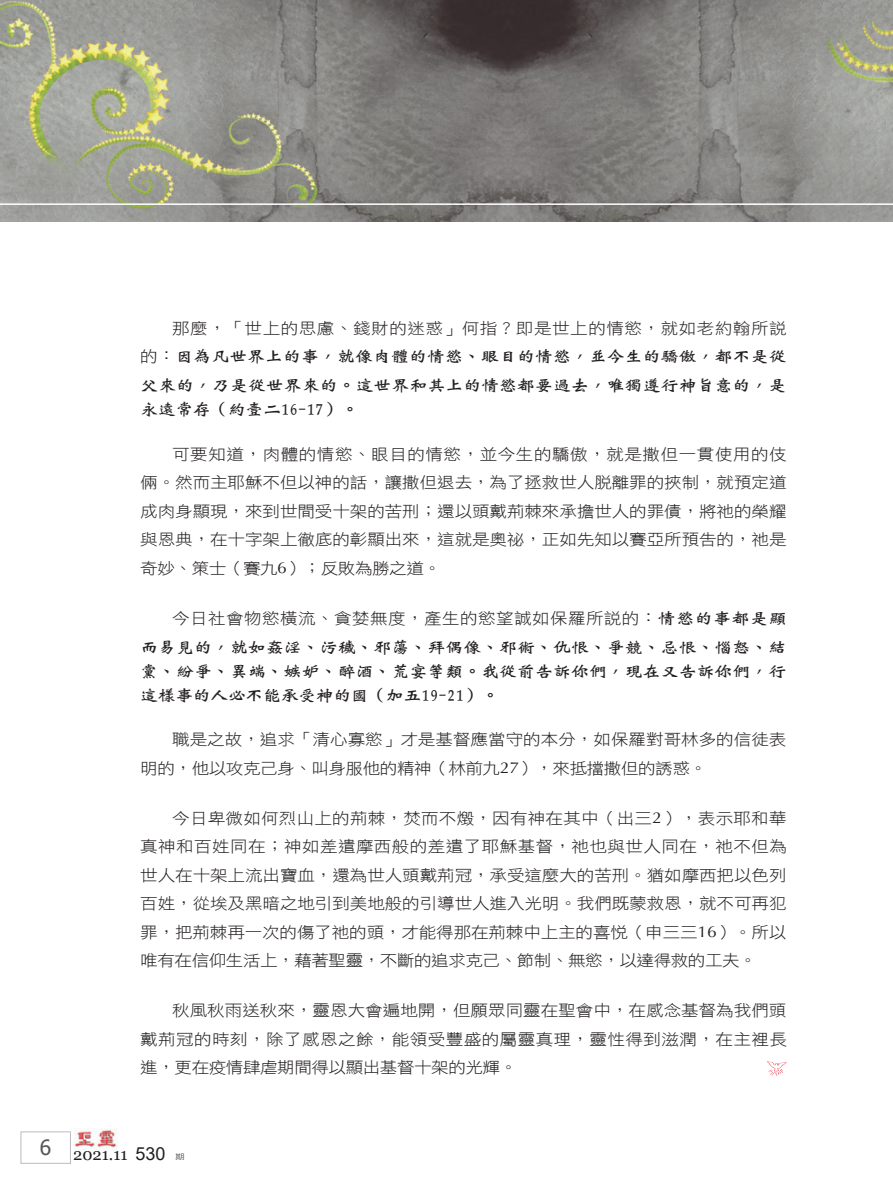
<style>
.page{position:relative;width:893px;height:1191px;background:#fff}
.page>*{position:absolute;margin:0;border:0;box-sizing:border-box;transform-origin:0 0}
.t1{font:16.5px "Georgia";color:#231f20}
.t2{font:16.2px/24px "DF Wei Bei W7 WIN BF";letter-spacing:-.005em;color:#231f20;scale:1.11 1}
.t3{font:16.2px "DF Wei Bei W7 WIN BF";letter-spacing:-.025em;color:#231f20;scale:1.11 1}
.t4{font:15.75px/28.5px "DF Hei W3 WIN BF";letter-spacing:-.005em;color:#231f20;text-align:justify;scale:1.11 1}
.t5{font:15.75px "DF Hei W3 WIN BF";letter-spacing:.03em;color:#231f20;scale:1.11 1}
.t6{font:15.75px "DF Hei W3 WIN BF";letter-spacing:.025em;color:#231f20;scale:1.11 1}
.t7{font:7.5px "DF Hei W5 WIN BF";color:#57585a;scale:1.25 1}
.s1{font-family:"DF Hei W3 WIN BF";font-size:15.75px}
.s2{font-family:"Optima"}
.s3{font-family:"DF Wei Bei W7 WIN BF";font-size:16.2px}
.s4{font-family:"Arial";font-size:18px}
</style>
<div class="page">
<img style="left:74px;top:1128px;width:43px;height:22px">
<div style="left:21px;top:1131px;width:50px;height:32px;border:1px solid #bcbdc0"></div>
<img style="left:0;top:0;width:893px;height:221px">
<svg style="left:767px;top:1061px;width:20px;height:15px"></svg>
<hr style="left:0;top:203px;width:893px;height:2px;background:#fff">
<img style="left:818px;top:0;width:75px;height:98px">
<p class="t5" style="left:172px;top:320px;width:555px">那麼，「世上的思慮、錢財的迷惑」何指？即是世上的情慾，就如老約翰所說</p>
<p class="t2" style="left:140px;top:342px;width:584px;line-height:28.5px"><span class="s1">的：</span>因為凡世界上的事，就像肉體的情慾、眼目的情慾，並今生的驕傲，都不是從父來的，乃是從世界來的。這世界和其上的情慾都要過去，唯獨遵行神旨意的，是</p>
<p class="t3" style="left:140px;top:401px;width:199px">永遠常存（約壹二16-17）。</p>
<p class="t4" style="left:140px;top:440px;width:584px;text-indent:32px">可要知道，肉體的情慾、眼目的情慾，並今生的驕傲，就是撒但一貫使用的伎倆。然而主耶穌不但以神的話，讓撒但退去，為了拯救世人脫離罪的挾制，就預定道成肉身顯現，來到世間受十架的苦刑；還以頭戴荊棘來承擔世人的罪債，將祂的榮耀與恩典，在十字架上徹底的彰顯出來，這就是奧祕，正如先知以賽亞所預告的，祂是奇妙、策士（賽九<span class="s2">6</span>）；反敗為勝之道。</p>
<p class="t6" style="left:172px;top:610px;width:555px">今日社會物慾橫流、貪婪無度，產生的慾望誠如保羅所說的：<span class="s3">情慾的事都是顯</span></p>
<p class="t2" style="left:140px;top:634px;width:584px;text-align:justify">而易見的，就如姦淫、污穢、邪蕩、拜偶像、邪術、仇恨、爭競、忌恨、惱怒、結黨、紛爭、異端、嫉妒、醉酒、荒宴等類。我從前告訴你們，現在又告訴你們，行這樣事的人必不能承受神的國（加五19-21）。</p>
<p class="t4" style="left:140px;top:725px;width:584px;text-indent:32px">職是之故，追求「清心寡慾」才是基督應當守的本分，如保羅對哥林多的信徒表明的，他以攻克己身、叫身服他的精神（林前九<span class="s2">27</span>），來抵擋撒但的誘惑。</p>
<p class="t4" style="left:140px;top:803px;width:584px;text-indent:32px">今日卑微如何烈山上的荊棘，焚而不燬，因有神在其中（出三<span class="s2">2</span>），表示耶和華真神和百姓同在；神如差遣摩西般的差遣了耶穌基督，祂也與世人同在，祂不但為世人在十架上流出寶血，還為世人頭戴荊冠，承受這麼大的苦刑。猶如摩西把以色列百姓，從埃及黑暗之地引到美地般的引導世人進入光明。我們既蒙救恩，就不可再犯罪，把荊棘再一次的傷了祂的頭，才能得那在荊棘中上主的喜悅（申三三<span class="s2">16</span>）。所以唯有在信仰生活上，藉著聖靈，不斷的追求克己、節制、無慾，以達得救的工夫。</p>
<p class="t4" style="left:140px;top:996px;width:584px;text-indent:32px">秋風秋雨送秋來，靈恩大會遍地開，但願眾同靈在聖會中，在感念基督為我們頭戴荊冠的時刻，除了感恩之餘，能領受豐盛的屬靈真理，靈性得到滋潤，在主裡長進，更在疫情肆虐期間得以顯出基督十架的光輝。</p>
<p class="t1" style="left:40px;top:1144px;width:127px"><sup>6</sup> 2021.11 <span class="s4">530</span></p>
<p class="t7" style="left:175px;top:1152px;width:9px">期</p>
</div>
